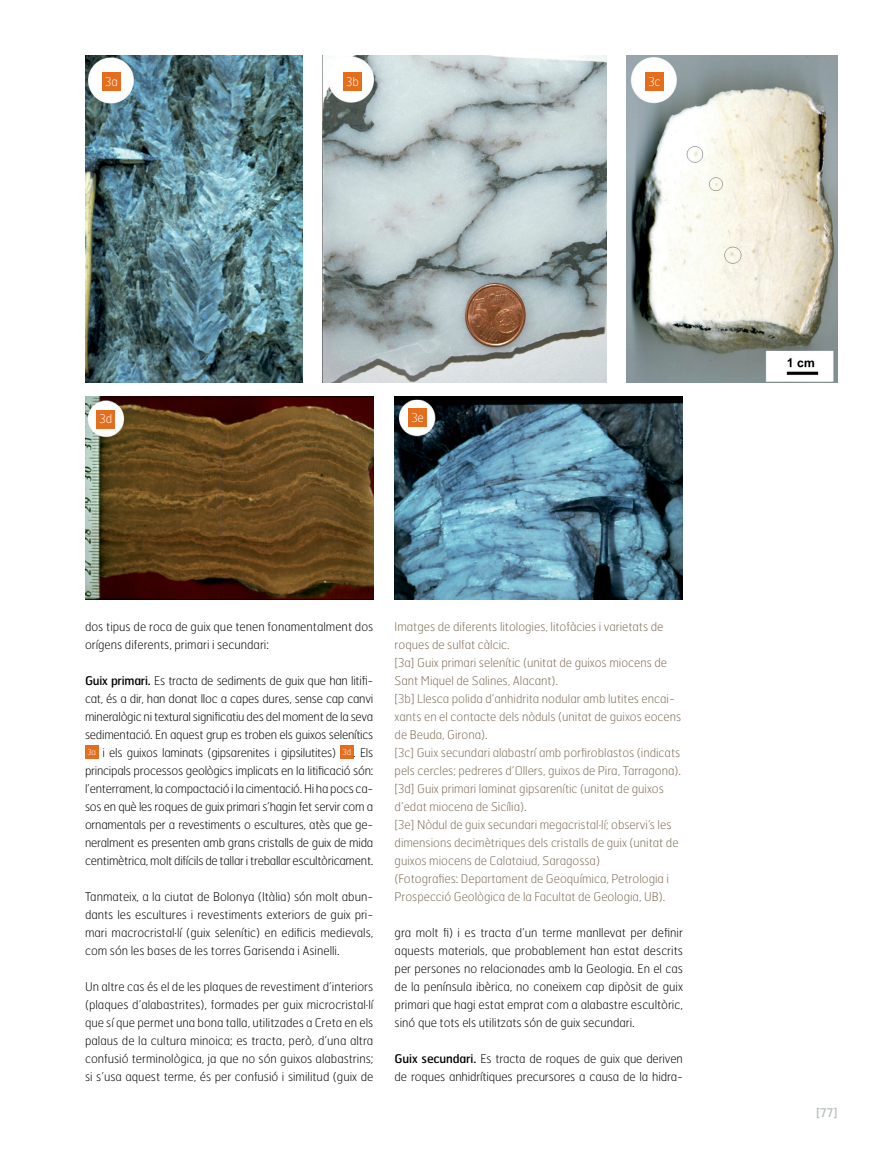
<style>
.page{position:relative;width:893px;height:1149px;background:#fff}
.page>*{position:absolute;margin:0;border:0;box-sizing:border-box;transform-origin:0 0}
.t1{font:100 12px/18px "Hermes";color:#000;text-align:justify}
.t2{font:100 12px/18px "Hermes";color:#7c6a55}
.t3{font:100 12px "Hermes";color:#fff}
.t4{font:12px "Hermes";color:#bcbec0}
.s1{font-weight:400}
</style>
<div class="page">
<div style="left:85px;top:744px;width:13px;height:14px;background:#e36f1e"></div>
<div style="left:340px;top:744px;width:13px;height:14px;background:#e36f1e"></div>
<img style="left:85px;top:55px;width:217px;height:328px">
<img style="left:323px;top:55px;width:283px;height:328px">
<img style="left:85px;top:396px;width:288px;height:203px">
<img style="left:395px;top:396px;width:288px;height:203px">
<img style="left:627px;top:55px;width:211px;height:328px">
<div style="left:102px;top:72px;width:19px;height:19px;background:#e36f1e"></div>
<div style="left:97px;top:409px;width:18px;height:19px;background:#e36f1e"></div>
<div style="left:408px;top:408px;width:19px;height:19px;background:#e36f1e"></div>
<div style="left:343px;top:72px;width:19px;height:19px;background:#e36f1e"></div>
<div style="left:645px;top:72px;width:19px;height:19px;background:#e36f1e"></div>
<p class="t3" style="left:105px;top:74px;width:14px">3a</p>
<p class="t3" style="left:346px;top:74px;width:14px">3b</p>
<p class="t3" style="left:648px;top:74px;width:14px">3c</p>
<p class="t3" style="left:100px;top:411px;width:14px">3d</p>
<p class="t3" style="left:411px;top:410px;width:14px">3e</p>
<p class="t1" style="left:85px;top:616px;width:290px">dos tipus de roca de guix que tenen fonamentalment dos orígens diferents, primari i secundari:</p>
<p class="t1" style="left:85px;top:670px;width:290px"><span class="s1">Guix primari.</span> Es tracta de sediments de guix que han litifi&shy;cat, és a dir, han donat lloc a capes dures, sense cap canvi mineralògic ni textural significatiu des del moment de la seva sedimentació. En aquest grup es troben els guixos selenítics <sup>3a</sup> i els guixos laminats (gipsarenites i gipsilutites) <sup>3d</sup> . Els principals processos geològics implicats en la litificació són: l’enterrament, la compactació i la cimentació. Hi ha pocs ca&shy;sos en què les roques de guix primari s’hagin fet servir com a ornamentals per a revestiments o escultures, atès que ge&shy;neralment es presenten amb grans cristalls de guix de mida centimètrica, molt difícils de tallar i treballar escultòricament.</p>
<p class="t1" style="left:85px;top:886px;width:290px">Tanmateix, a la ciutat de Bolonya (Itàlia) són molt abun&shy;dants les escultures i revestiments exteriors de guix pri&shy;mari macrocristal·lí (guix selenític) en edificis medievals, com són les bases de les torres Garisenda i Asinelli.</p>
<p class="t1" style="left:85px;top:976px;width:290px">Un altre cas és el de les plaques de revestiment d’interiors (plaques d’alabastrites), formades per guix microcristal·lí que sí que permet una bona talla, utilitzades a Creta en els palaus de la cultura minoica; es tracta, però, d’una altra confusió terminològica, ja que no són guixos alabastrins; si s’usa aquest terme, és per confusió i similitud (guix de</p>
<p class="t2" style="left:395px;top:616px;width:288px">Imatges de diferents litologies, litofàcies i varietats de roques de sulfat càlcic.<br>[3a] Guix primari selenític (unitat de guixos miocens de Sant Miquel de Salines, Alacant).<br>[3b] Llesca polida d’anhidrita nodular amb lutites encai&shy;xants en el contacte dels nòduls (unitat de guixos eocens de Beuda, Girona).<br>[3c] Guix secundari alabastrí amb porfiroblastos (indicats pels cercles; pedreres d’Ollers, guixos de Pira, Tarragona). [3d] Guix primari laminat gipsarenític (unitat de guixos d’edat miocena de Sicília).<br>[3e] Nòdul de guix secundari megacristal·lí; observi’s les dimensions decimètriques dels cristalls de guix (unitat de guixos miocens de Calataiud, Saragossa)<br>(Fotografies: Departament de Geoquímica, Petrologia i Prospecció Geològica de la Facultat de Geologia, UB).</p>
<p class="t1" style="left:395px;top:922px;width:290px">gra molt fi) i es tracta d’un terme manllevat per definir aquests materials, que probablement han estat descrits per persones no relacionades amb la Geologia. En el cas de la península ibèrica, no coneixem cap dipòsit de guix primari que hagi estat emprat com a alabastre escultòric, sinó que tots els utilitzats són de guix secundari.</p>
<p class="t1" style="left:395px;top:1048px;width:290px"><span class="s1">Guix secundari.</span> Es tracta de roques de guix que deriven de roques anhidrítiques precursores a causa de la hidra-</p>
<p class="t4" style="left:816px;top:1104px;width:23px">[77]</p>
</div>
